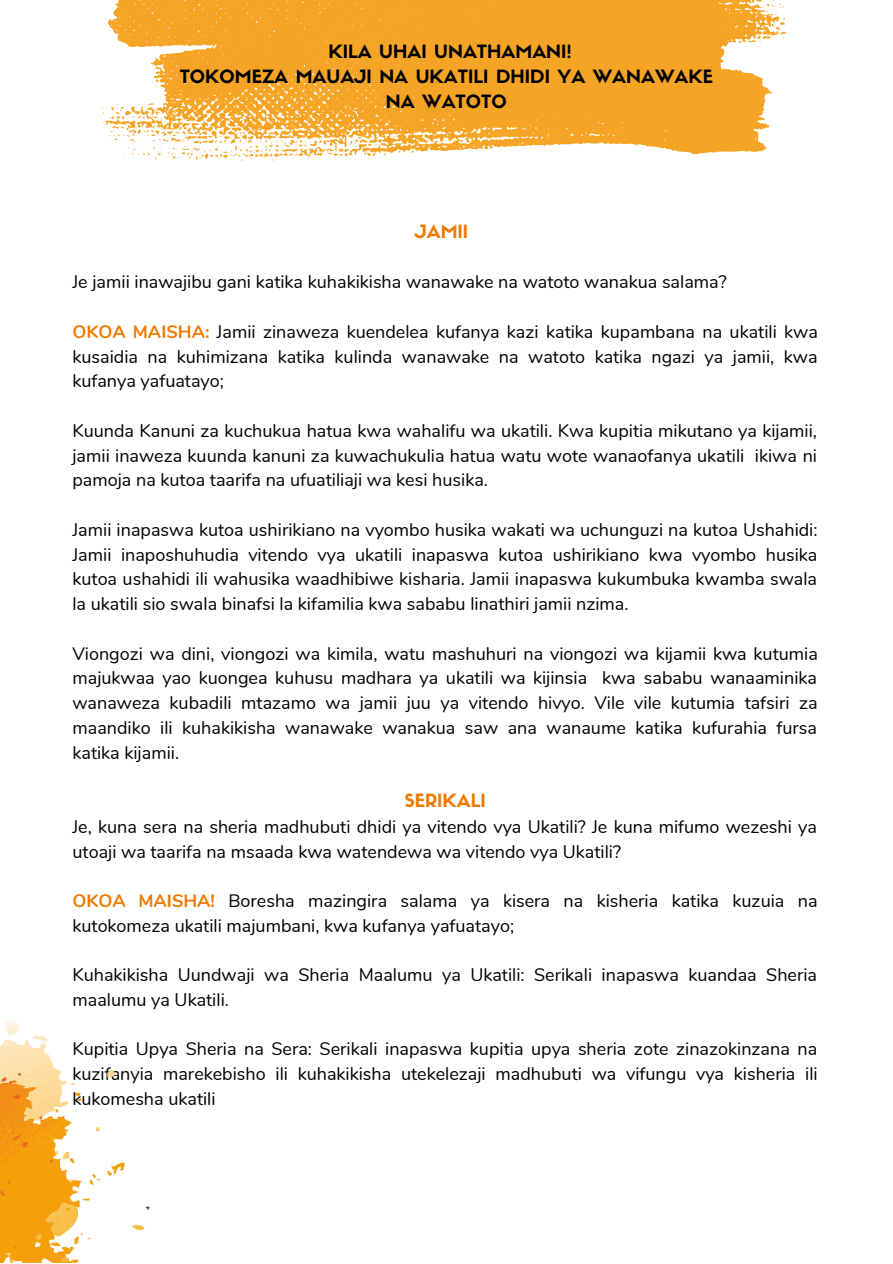
<style>
.page{position:relative;width:893px;height:1264px;background:#fff}
.page>*{position:absolute;margin:0;border:0;box-sizing:border-box;transform-origin:0 0}
.t1{font:18px/24.8px "Nunito";color:#000;text-align:justify}
.t2{font:18px/24.8px "Sifonn Basic";color:#000;text-align:center}
.t3{font:18px "Sifonn Basic";color:#ef7900}
.s1{font-weight:700;color:#ef7900}
</style>
<div class="page">
<svg style="left:99px;top:0;width:689px;height:161px;fill:#f6a425"></svg>
<img style="left:0;top:1020px;width:150px;height:242px">
<p class="t2" style="left:180px;top:42px;width:535px">KILA UHAI UNATHAMANI!<br>TOKOMEZA MAUAJI NA UKATILI DHIDI YA WANAWAKE<br>NA WATOTO</p>
<p class="t3" style="left:414px;top:224px;width:55px">JAMII</p>
<p class="t1" style="left:72px;top:270px;width:655px">Je jamii inawajibu gani katika kuhakikisha wanawake na watoto wanakua salama?</p>
<p class="t1" style="left:72px;top:319px;width:747px"><span class="s1">OKOA MAISHA:</span> Jamii zinaweza kuendelea kufanya kazi katika kupambana na ukatili kwa kusaidia na kuhimizana katika kulinda wanawake na watoto katika ngazi ya jamii, kwa kufanya yafuatayo;</p>
<p class="t1" style="left:72px;top:418px;width:746px">Kuunda Kanuni za kuchukua hatua kwa wahalifu wa ukatili. Kwa kupitia mikutano ya kijamii, jamii inaweza kuunda kanuni za kuwachukulia hatua watu wote wanaofanya ukatili ikiwa ni pamoja na kutoa taarifa na ufuatiliaji wa kesi husika.</p>
<p class="t1" style="left:72px;top:517px;width:746px">Jamii inapaswa kutoa ushirikiano na vyombo husika wakati wa uchunguzi na kutoa Ushahidi:<br>Jamii inaposhuhudia vitendo vya ukatili inapaswa kutoa ushirikiano kwa vyombo husika kutoa ushahidi ili wahusika waadhibiwe kisharia. Jamii inapaswa kukumbuka kwamba swala la ukatili sio swala binafsi la kifamilia kwa sababu linathiri jamii nzima.</p>
<p class="t1" style="left:72px;top:641px;width:747px">Viongozi wa dini, viongozi wa kimila, watu mashuhuri na viongozi wa kijamii kwa kutumia majukwaa yao kuongea kuhusu madhara ya ukatili wa kijinsia kwa sababu wanaaminika wanaweza kubadili mtazamo wa jamii juu ya vitendo hivyo. Vile vile kutumia tafsiri za maandiko ili kuhakikisha wanawake wanakua saw ana wanaume katika kufurahia fursa katika kijamii.</p>
<p class="t3" style="left:404px;top:793px;width:83px">SERIKALI</p>
<p class="t1" style="left:72px;top:814px;width:746px">Je, kuna sera na sheria madhubuti dhidi ya vitendo vya Ukatili? Je kuna mifumo wezeshi ya utoaji wa taarifa na msaada kwa watendewa wa vitendo vya Ukatili?</p>
<p class="t1" style="left:72px;top:888px;width:746px"><span class="s1">OKOA MAISHA!</span> Boresha mazingira salama ya kisera na kisheria katika kuzuia na kutokomeza ukatili majumbani, kwa kufanya yafuatayo;</p>
<p class="t1" style="left:72px;top:962px;width:746px">Kuhakikisha Uundwaji wa Sheria Maalumu ya Ukatili: Serikali inapaswa kuandaa Sheria maalumu ya Ukatili.</p>
<p class="t1" style="left:72px;top:1037px;width:746px">Kupitia Upya Sheria na Sera: Serikali inapaswa kupitia upya sheria zote zinazokinzana na kuzifanyia marekebisho ili kuhakikisha utekelezaji madhubuti wa vifungu vya kisheria ili kukomesha ukatili</p>
</div>
